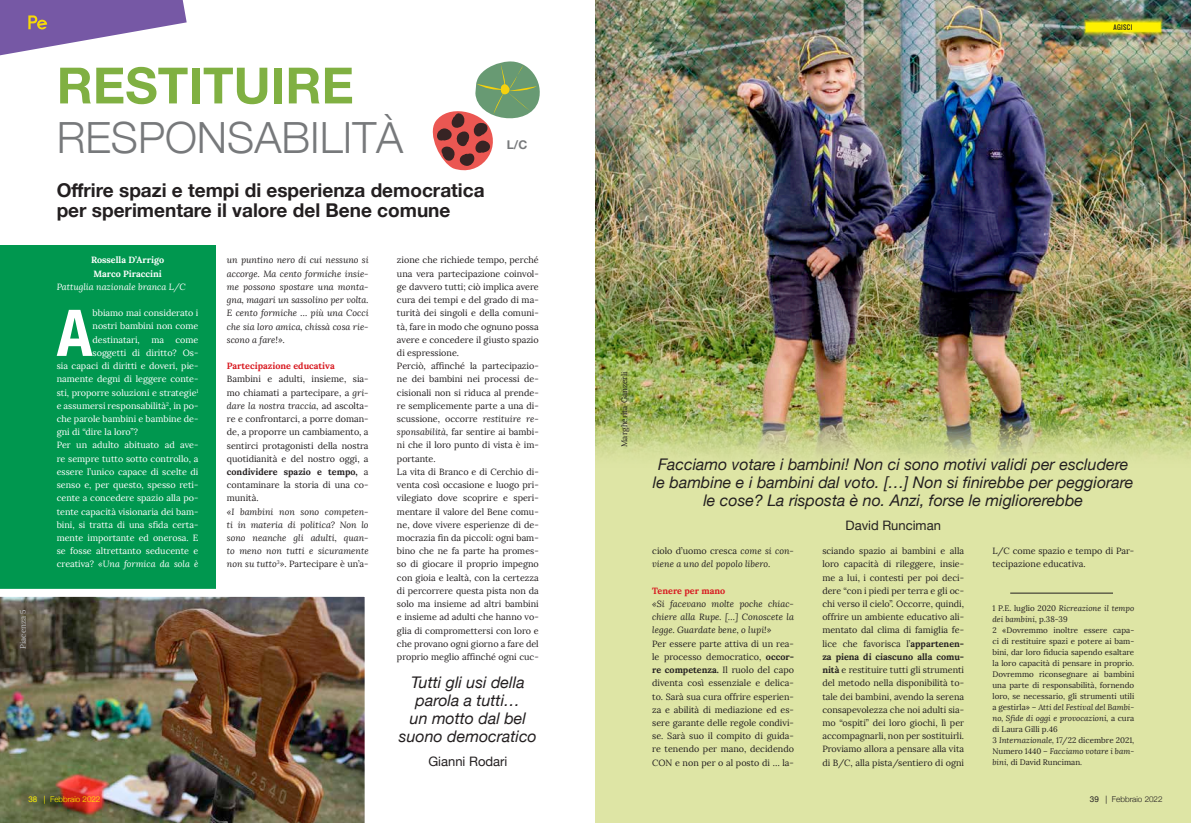
<style>
.page{position:relative;width:1191px;height:823px;background:#fff}
.page>*{position:absolute;margin:0;border:0;box-sizing:border-box;transform-origin:0 0}
.t1{font:700 condensed 64.5px "Helvetica Neue";color:#fff}
.t2{font:700 50px "Helvetica Neue";color:#80b042}
.t3{font:300 43px "Helvetica Neue";color:#77797b}
.t4{font:700 19px/20px "Helvetica Neue";color:#231f20}
.t5{font:italic 16px/18px "Helvetica Neue";color:#231f20;text-align:center}
.t6{font:13px "Helvetica Neue";color:#231f20}
.t7{font:700 12px "Helvetica Neue";color:#77797b}
.t8{font:9px/13.2px "Lora";color:#231f20;text-align:justify}
.t9{font:9px/13.2px "Lora";color:#fff;text-align:justify}
.t10{font:italic 9px/13.2px "Lora";color:#231f20;text-align:justify}
.t11{font:italic 9px "Lora";color:#fff}
.t12{font:700 9px "Lora";color:#d81920}
.t13{font:700 9px "Lora";color:#fff}
.t14{font:300 8.1px "Helvetica Neue";color:#231f20}
.t15{font:8px/11px "Lora";color:#231f20}
.t16{font:300 8px "Helvetica Neue";color:#fff200}
.t17{font:8px "Lora";color:#bcbec0}
.t18{font:6.3px "Oswald";letter-spacing:.055em;color:#231f20}
.s1{font-weight:700;font-style:normal}
.s2{font-style:normal}
.s3{font-style:italic}
.s4{font-weight:700}
.s5{font-weight:400}
</style>
<div class="page">
<div style="left:0;top:246px;width:215px;height:576px;background:#00974f"></div>
<div style="left:595px;top:0;width:596px;height:822px;background:#dee5a5"></div>
<img style="left:595px;top:0;width:596px;height:460px">
<svg style="left:0;top:0;width:187px;height:55px"></svg>
<svg style="left:433px;top:61px;width:107px;height:109px"></svg>
<div style="left:507px;top:137px;width:39px;height:32px;background:#fff"></div>
<img style="left:0;top:588px;width:365px;height:234px">
<svg style="left:1083px;top:17px;width:79px;height:20px;background:#c0be27"></svg>
<hr style="left:1010px;top:592px;width:103px;height:1px;background:#231f20">
<p class="t17" style="left:18px;top:648px;width:41px;rotate:-90deg">Piacenza 5</p>
<h2 class="t2" style="left:57px;top:46px;width:31px">restituire</h2>
<h3 class="t3" style="left:57px;top:103px;width:348px">respon sabilità</h3>
<h3 class="t4" style="left:57px;top:181px;width:429px">Offrire spazi e tempi di esperienza democratica per sperimentare il valore del Bene comune</h3>
<h3 class="t7" style="left:507px;top:135px;width:22px">L/C</h3>
<p class="t13" style="left:91px;top:254px;width:75px">Rossella D’Arrigo</p>
<p class="t13" style="left:93px;top:267px;width:70px">Marco Piraccini</p>
<p class="t11" style="left:57px;top:281px;width:132px">Pattuglia nazionale branca L/C<span class="s1">  </span></p>
<h1 class="t1" style="left:57px;top:279px;width:37px">A</h1>
<p class="t9" style="left:93px;top:306px;width:107px">bbiamo mai considerato i nostri bambini non come destinatari,</p>
<p class="t9" style="left:151px;top:333px;width:14px">ma</p>
<p class="t9" style="left:175px;top:333px;width:24px">come</p>
<p class="t9" style="left:93px;top:346px;width:107px">soggetti di diritto? Os-</p>
<p class="t9" style="left:57px;top:359px;width:143px">sia capaci di diritti e doveri, pie-</p>
<p class="t9" style="left:57px;top:372px;width:143px">namente degni di leggere conte-</p>
<p class="t9" style="left:57px;top:385px;width:143px">sti, proporre soluzioni e strategie<sup>1</sup></p>
<p class="t9" style="left:57px;top:399px;width:143px">e assumersi responsabilità<sup>2</sup>, in po-</p>
<p class="t9" style="left:57px;top:412px;width:143px">che parole bambini e bambine de-</p>
<p class="t9" style="left:57px;top:425px;width:83px">gni di “dire la loro”?</p>
<p class="t9" style="left:57px;top:438px;width:143px">Per un adulto abituato ad ave-</p>
<p class="t9" style="left:57px;top:451px;width:143px">re sempre tutto sotto controllo, a</p>
<p class="t9" style="left:57px;top:465px;width:143px">essere l’unico capace di scelte di</p>
<p class="t9" style="left:57px;top:478px;width:143px">senso e, per questo, spesso reti-</p>
<p class="t9" style="left:57px;top:491px;width:143px">cente a concedere spazio alla po-</p>
<p class="t9" style="left:57px;top:504px;width:143px">tente capacità visionaria dei bam-</p>
<p class="t9" style="left:57px;top:517px;width:143px">bini, si tratta di una sfida certa-</p>
<p class="t9" style="left:57px;top:531px;width:143px">mente importante ed onerosa. E</p>
<p class="t9" style="left:57px;top:544px;width:143px">se fosse altrettanto seducente e</p>
<p class="t11" style="left:57px;top:558px;width:143px"><span class="s2">creativa?</span> «Una formica da sola è</p>
<p class="t10" style="left:227px;top:253px;width:143px">un puntino nero di cui nessuno si accorge. Ma cento formiche insie&shy;me possono spostare una monta&shy;gna, magari un sassolino per volta.<br>E cento formiche … più una Cocci che sia loro amica, chissà cosa rie&shy;scono a fare!».</p>
<p class="t12" style="left:227px;top:360px;width:109px">Partecipazione educativa</p>
<p class="t8" style="left:227px;top:372px;width:143px">Bambini e adulti, insieme, sia&shy;mo chiamati a partecipare, a <span class="s3">gri&shy;dare la nostra traccia,</span> ad ascolta&shy;re e confrontarci, a porre doman&shy;de, a proporre un cambiamento, a sentirci protagonisti della nostra quotidianità e del nostro oggi, a <span class="s4">condividere spazio e tempo,</span> a contaminare la storia di una co&shy;munità.</p>
<p class="t10" style="left:227px;top:504px;width:143px">«I bambini non sono competen&shy;ti in materia di politica? Non lo sono neanche gli adulti, quan&shy;to meno non tutti e sicuramente non su tutto<sup>3</sup>»<span class="s2">. Partecipare è un’a-</span></p>
<p class="t8" style="left:397px;top:253px;width:143px;text-align:left">zione che richiede tempo, perché una vera partecipazione coinvol&shy;ge davvero tutti; ciò implica avere cura dei tempi e del grado di ma&shy;turità dei singoli e della comuni&shy;tà, fare in modo che ognuno possa avere e concedere il giusto spazio di espressione.<br>Perciò, affinché la partecipazio&shy;ne dei bambini nei processi de&shy;cisionali non si riduca al prende&shy;re semplicemente parte a una di&shy;scussione, occorre <span class="s3">restituire re&shy;sponsabilità,</span> far sentire ai bambi&shy;ni che il loro punto di vista è im&shy;portante.<br>La vita di Branco e di Cerchio di&shy;venta così occasione e luogo pri&shy;vilegiato dove scoprire e speri&shy;mentare il valore del Bene comu&shy;ne, dove vivere esperienze di de&shy;mocrazia fin da piccoli: ogni bam&shy;bino che ne fa parte ha promes&shy;so di giocare il proprio impegno con gioia e lealtà, con la certezza di percorrere questa pista non da solo ma insieme ad altri bambini e insieme ad adulti che hanno vo&shy;glia di compromettersi con loro e che provano ogni giorno a fare del proprio meglio affinché ogni cuc-</p>
<h3 class="t5" style="left:399px;top:673px;width:139px">Tutti gli usi della parola a tutti…<br>un motto dal bel suono democratico</h3>
<h3 class="t6" style="left:428px;top:751px;width:80px">Gianni Rodari</h3>
<p class="t18" style="left:1113px;top:22px;width:20px">AGISCI</p>
<p class="t15" style="left:619px;top:446px;width:76px;rotate:-90deg">Margherita Ganzerli</p>
<h3 class="t5" style="left:653px;top:456px;width:482px">Facciamo votare i bambini! Non ci sono motivi validi per escludere le bambine e i bambini dal voto. […] Non si finirebbe per peggiorare le cose? La risposta è no. Anzi, forse le migliorerebbe</h3>
<h3 class="t6" style="left:845px;top:516px;width:97px">David Runciman</h3>
<p class="t10" style="left:652px;top:544px;width:143px"><span class="s2">ciolo d’uomo cresca</span> come si con&shy;viene a uno del popolo libero<span class="s2">.</span></p>
<p class="t12" style="left:652px;top:584px;width:75px">Tenere per mano</p>
<p class="t10" style="left:652px;top:597px;width:143px">«Si facevano molte poche chiac&shy;chiere alla Rupe. […] Conoscete la legge. Guardate bene, o lupi!»</p>
<p class="t8" style="left:652px;top:636px;width:143px">Per essere parte attiva di un rea&shy;le processo democratico, <span class="s4">occor&shy;re competenza.</span> Il ruolo del capo diventa così essenziale e delica&shy;to. Sarà sua cura offrire esperien&shy;za e abilità di mediazione ed es&shy;sere garante delle regole condivi&shy;se. Sarà suo il compito di guida&shy;re tenendo per mano, decidendo CON e non per o al posto di … la-</p>
<p class="t8" style="left:822px;top:544px;width:143px">sciando spazio ai bambini e alla loro capacità di rileggere, insie&shy;me a lui, i contesti per poi deci&shy;dere “con i piedi per terra e gli oc&shy;chi verso il cielo”. Occorre, quindi, offrire un ambiente educativo ali&shy;mentato dal clima di famiglia fe&shy;lice che favorisca l’<span class="s4">appartenen&shy;za piena di ciascuno alla comu&shy;nità</span> e restituire tutti gli strumenti del metodo nella disponibilità to&shy;tale dei bambini, avendo la serena consapevolezza che noi adulti sia&shy;mo “ospiti” dei loro giochi, lì per accompagnarli, non per sostituirli.<br>Proviamo allora a pensare alla vita di B/C, alla pista/sentiero di ogni</p>
<p class="t8" style="left:992px;top:544px;width:143px">L/C come spazio e tempo di Par&shy;tecipazione educativa.</p>
<p class="t15" style="left:992px;top:602px;width:143px">1 P.E. luglio 2020 <span class="s3">Ricreazione il tempo dei bambini,</span> p.38-39<br>2 «Dovremmo inoltre essere capa&shy;ci di restituire spazi e potere ai bam&shy;bini, dar loro fiducia sapendo esaltare la loro capacità di pensare in proprio.<br>Dovremmo riconsegnare ai bambini una parte di responsabilità, fornendo loro, se necessario, gli strumenti utili a gestirla» – <span class="s3">Atti del Festival del Bambi&shy;no, Sfide di oggi e provocazioni,</span> a cura di Laura Gilli p.46<br>3 <span class="s3">Internazionale,</span> 17/22 dicembre 2021, Numero 1440 – <span class="s3">Facciamo votare i bam&shy;bini,</span> di David Runciman.</p>
<p class="t16" style="left:28px;top:792px;width:74px"><span class="s5">38 |</span> Febbraio 2022</p>
<p class="t14" style="left:1089px;top:792px;width:74px"><span class="s5">39 |</span> Febbraio 2022</p>
</div>
